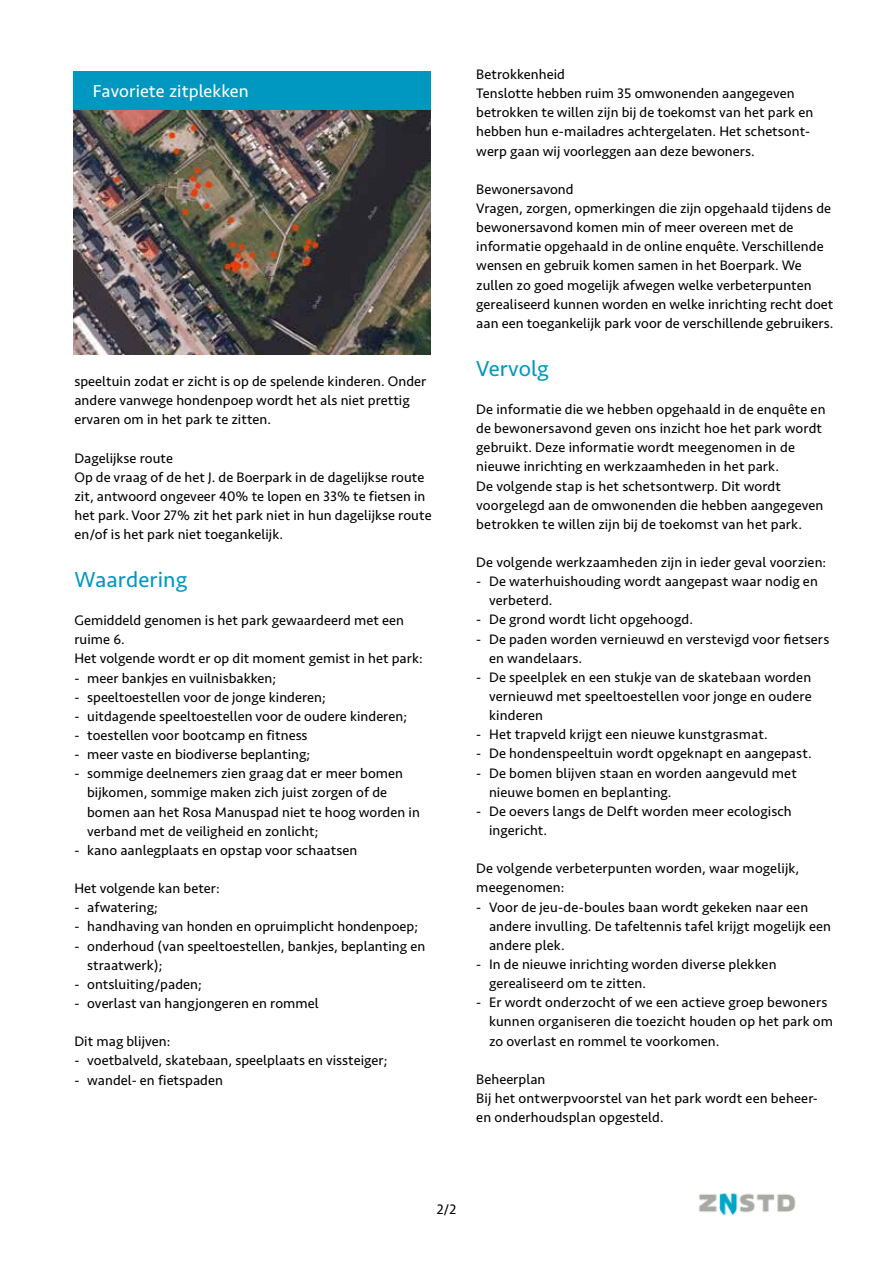
<style>
.page{position:relative;width:893px;height:1263px;background:#fff}
.page>*{position:absolute;margin:0;border:0;box-sizing:border-box;transform-origin:0 0}
.t1{font:22.5px "Seravek Basic";letter-spacing:.005em;color:#0098c1}
.t2{font:18px "Seravek Basic";letter-spacing:.005em;color:#fff}
.t3{font:14.25px/19.2px "Seravek Basic";letter-spacing:.005em;color:#000}
</style>
<div class="page">
<img style="left:74px;top:109px;width:357px;height:245px">
<div style="left:74px;top:71px;width:357px;height:38px;background:#0098c1"></div>
<img style="left:699px;top:1193px;width:97px;height:23px">
<p class="t2" style="left:93px;top:80px;width:157px">Favoriete zitplekken</p>
<p class="t3" style="left:74px;top:371px;width:353px">speeltuin zodat er zicht is op de spelende kinderen. Onder andere vanwege hondenpoep wordt het als niet prettig ervaren om in het park te zitten.</p>
<p class="t3" style="left:74px;top:448px;width:359px">Dagelijkse route<br>Op de vraag of de het J. de Boerpark in de dagelijkse route zit, antwoord ongeveer 40% te lopen en 33% te fietsen in het park. Voor 27% zit het park niet in hun dagelijkse route en/of is het park niet toegankelijk.</p>
<h1 class="t1" style="left:74px;top:566px;width:114px">Waardering</h1>
<p class="t3" style="left:74px;top:611px;width:350px">Gemiddeld genomen is het park gewaardeerd met een ruime 6.<br>Het volgende wordt er op dit moment gemist in het park:</p>
<p class="t3" style="left:74px;top:668px;width:203px">- meer bankjes en vuilnisbakken;</p>
<p class="t3" style="left:74px;top:687px;width:253px">- speeltoestellen voor de jonge kinderen;</p>
<p class="t3" style="left:74px;top:706px;width:334px">- uitdagende speeltoestellen voor de oudere kinderen;</p>
<p class="t3" style="left:74px;top:725px;width:235px">- toestellen voor bootcamp en fitness</p>
<p class="t3" style="left:74px;top:745px;width:237px">- meer vaste en biodiverse beplanting;</p>
<p class="t3" style="left:87px;top:764px;width:334px;text-indent:-13px">- sommige deelnemers zien graag dat er meer bomen bijkomen, sommige maken zich juist zorgen of de bomen aan het Rosa Manuspad niet te hoog worden in verband met de veiligheid en zonlicht;</p>
<p class="t3" style="left:74px;top:840px;width:284px">- kano aanlegplaats en opstap voor schaatsen</p>
<p class="t3" style="left:74px;top:879px;width:147px">Het volgende kan beter:</p>
<p class="t3" style="left:74px;top:898px;width:85px">- afwatering;</p>
<p class="t3" style="left:74px;top:917px;width:345px">- handhaving van honden en opruimplicht hondenpoep;</p>
<p class="t3" style="left:87px;top:936px;width:340px;text-indent:-13px">- onderhoud (van speeltoestellen, bankjes, beplanting en straatwerk);</p>
<p class="t3" style="left:74px;top:974px;width:129px">- ontsluiting/paden;</p>
<p class="t3" style="left:74px;top:993px;width:246px">- overlast van hangjongeren en rommel</p>
<p class="t3" style="left:74px;top:1032px;width:98px">Dit mag blijven:</p>
<p class="t3" style="left:74px;top:1051px;width:314px">- voetbalveld, skatebaan, speelplaats en vissteiger;</p>
<p class="t3" style="left:74px;top:1070px;width:150px">- wandel- en fietspaden</p>
<p class="t3" style="left:476px;top:65px;width:338px">Betrokkenheid<br>Tenslotte hebben ruim 35 omwonenden aangegeven betrokken te willen zijn bij de toekomst van het park en hebben hun e-mailadres achtergelaten. Het schetsont&shy;werp gaan wij voorleggen aan deze bewoners.</p>
<p class="t3" style="left:476px;top:179px;width:359px">Bewonersavond<br>Vragen, zorgen, opmerkingen die zijn opgehaald tijdens de bewonersavond komen min of meer overeen met de informatie opgehaald in de online enquête. Verschillende wensen en gebruik komen samen in het Boerpark. We zullen zo goed mogelijk afwegen welke verbeterpunten gerealiseerd kunnen worden en welke inrichting recht doet aan een toegankelijk park voor de verschillende gebruikers.</p>
<h1 class="t1" style="left:476px;top:355px;width:74px">Vervolg</h1>
<p class="t3" style="left:476px;top:399px;width:351px">De informatie die we hebben opgehaald in de enquête en de bewonersavond geven ons inzicht hoe het park wordt gebruikt. Deze informatie wordt meegenomen in de nieuwe inrichting en werkzaamheden in het park.<br>De volgende stap is het schetsontwerp. Dit wordt voorgelegd aan de omwonenden die hebben aangegeven betrokken te willen zijn bij de toekomst van het park.</p>
<p class="t3" style="left:476px;top:553px;width:351px">De volgende werkzaamheden zijn in ieder geval voorzien:</p>
<p class="t3" style="left:489px;top:572px;width:330px;text-indent:-13px">- De waterhuishouding wordt aangepast waar nodig en verbeterd.</p>
<p class="t3" style="left:476px;top:610px;width:218px">- De grond wordt licht opgehoogd.</p>
<p class="t3" style="left:489px;top:629px;width:342px;text-indent:-13px">- De paden worden vernieuwd en verstevigd voor fietsers en wandelaars.</p>
<p class="t3" style="left:489px;top:667px;width:324px;text-align:justify;text-indent:-13px">- De speelplek en een stukje van de skatebaan worden vernieuwd met speeltoestellen voor jonge en oudere kinderen</p>
<p class="t3" style="left:476px;top:725px;width:293px">- Het trapveld krijgt een nieuwe kunstgrasmat.</p>
<p class="t3" style="left:476px;top:744px;width:337px">- De hondenspeeltuin wordt opgeknapt en aangepast.</p>
<p class="t3" style="left:489px;top:763px;width:309px;text-indent:-13px">- De bomen blijven staan en worden aangevuld met nieuwe bomen en beplanting.</p>
<p class="t3" style="left:489px;top:801px;width:304px;text-indent:-13px">- De oevers langs de Delft worden meer ecologisch ingericht.</p>
<p class="t3" style="left:476px;top:859px;width:325px">De volgende verbeterpunten worden, waar mogelijk, meegenomen:</p>
<p class="t3" style="left:489px;top:897px;width:344px;text-indent:-13px">- Voor de jeu-de-boules baan wordt gekeken naar een andere invulling. De tafeltennis tafel krijgt mogelijk een andere plek.</p>
<p class="t3" style="left:489px;top:954px;width:289px;text-indent:-13px">- In de nieuwe inrichting worden diverse plekken gerealiseerd om te zitten.</p>
<p class="t3" style="left:489px;top:993px;width:346px;text-indent:-13px">- Er wordt onderzocht of we een actieve groep bewoners kunnen organiseren die toezicht houden op het park om zo overlast en rommel te voorkomen.</p>
<p class="t3" style="left:476px;top:1069px;width:343px">Beheerplan<br>Bij het ontwerpvoorstel van het park wordt een beheer&shy;en onderhoudsplan opgesteld.</p>
<p class="t3" style="left:437px;top:1200px;width:21px">2/2</p>
</div>
